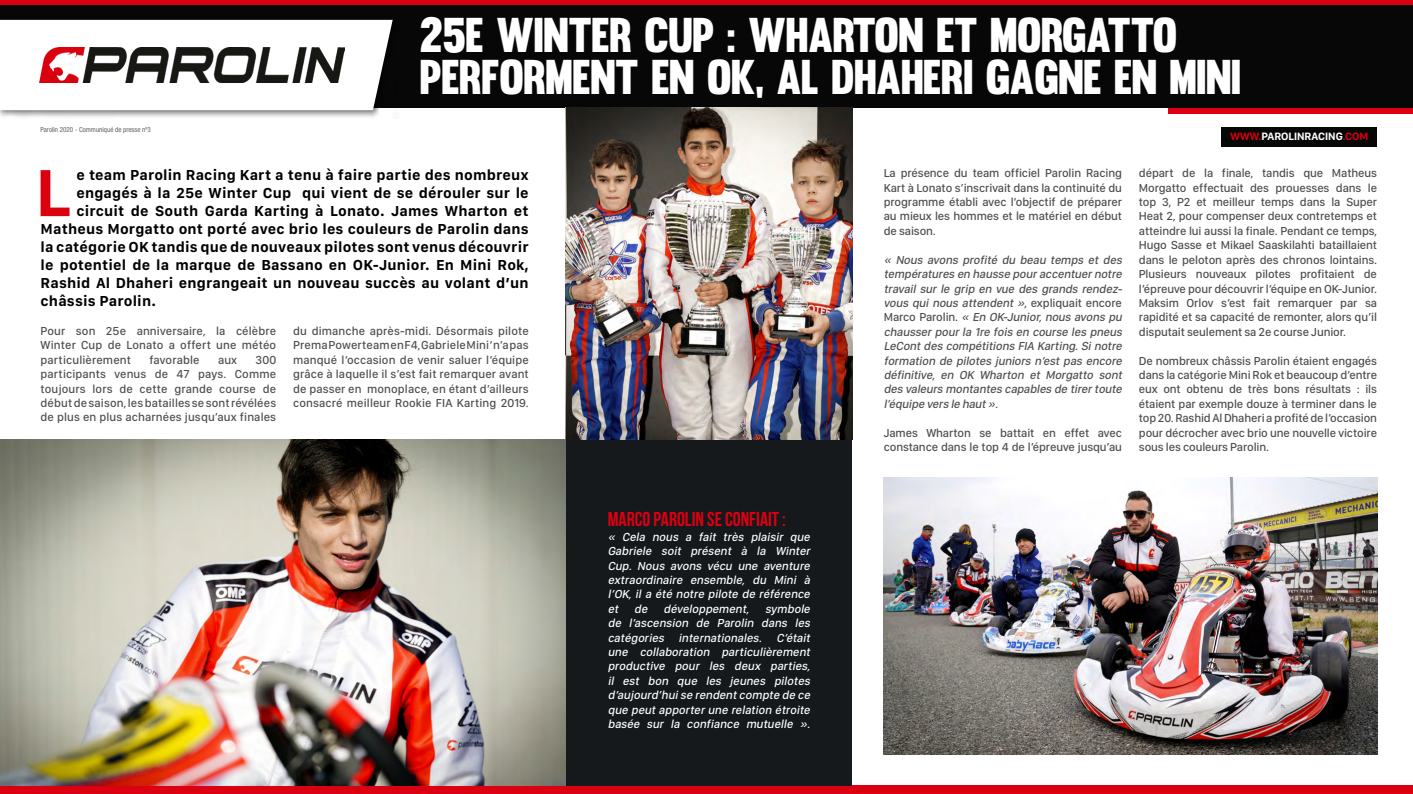
<style>
.page{position:relative;width:1413px;height:794px;background:#fff}
.page>*{position:absolute;margin:0;border:0;box-sizing:border-box;transform-origin:0 0}
.t1{font:700 69px "San Francisco Text";color:#da000d}
.t2{font:47.8px/42.1px "Muro";letter-spacing:-.02em;color:#fff}
.t3{font:700 20px "Bebas Neue";color:#da0012}
.t4{font:700 15px "San Francisco Text";letter-spacing:.01em;color:#000}
.t5{font:500 12px/14.4px "San Francisco Display";letter-spacing:-.01em;color:#4e4e4e;text-align:justify}
.t6{font:italic 500 12px/14.4px "San Francisco Display";color:#fff;text-align:justify}
.t7{font:italic 500 12px/14.4px "San Francisco Display";color:#4e4e4e}
.t8{font:500 12px "San Francisco Display";letter-spacing:.01em;color:#4e4e4e}
.t9{font:700 11px "San Francisco Display";color:#fff}
.t10{font:condensed 7px "Helvetica Neue LT Pro";color:#646263}
.s1{color:#da0012}
.s2{font-style:normal}
</style>
<div class="page">
<div style="left:0;top:0;width:1413px;height:6px;background:#da0012"></div>
<div style="left:0;top:785px;width:1413px;height:9px;background:#da0012"></div>
<div style="left:1168px;top:107px;width:245px;height:6px;background:#da0012"></div>
<div style="left:0;top:5px;width:1413px;height:102px;background:#070707"></div>
<div style="left:0;top:16px;width:400px;height:102px;background:#000;opacity:.57"></div>
<div style="left:0;top:20px;width:393px;height:90px;background:#fff"></div>
<div style="left:1222px;top:127px;width:155px;height:20px;background:#070707"></div>
<div style="left:566px;top:439px;width:286px;height:346px;background:#15191c"></div>
<img style="left:566px;top:107px;width:286px;height:332px">
<img style="left:39px;top:48px;width:305px;height:34px">
<img style="left:884px;top:477px;width:493px;height:278px">
<img style="left:0;top:439px;width:566px;height:346px">
<p class="t10" style="left:41px;top:125px;width:112px">Parolin 2020 - Communiqué de presse nº3</p>
<h2 class="t2" style="left:420px;top:14px;width:823px">25E WINTER CUP : WHARTON ET MORGATTO<br>PERFORMENT EN OK, AL DHAHERI GAGNE EN MINI</h2>
<p class="t9" style="left:1230px;top:130px;width:139px"><span class="s1">WWW.</span>PAROLINRACING<span class="s1">.COM</span></p>
<h1 class="t1" style="left:35px;top:150px;width:38px">L</h1>
<p class="t4" style="left:76px;top:166px;width:454px">e team Parolin Racing Kart a tenu à faire partie des nombreux</p>
<p class="t4" style="left:76px;top:184px;width:454px">engagés à la 25e Winter Cup qui vient de se dérouler sur le</p>
<p class="t4" style="left:76px;top:202px;width:454px">circuit de South Garda Karting à Lonato. James Wharton et</p>
<p class="t4" style="left:41px;top:220px;width:490px">Matheus Morgatto ont porté avec brio les couleurs de Parolin dans</p>
<p class="t4" style="left:41px;top:238px;width:490px">la catégorie OK tandis que de nouveaux pilotes sont venus découvrir</p>
<p class="t4" style="left:41px;top:256px;width:490px">le potentiel de la marque de Bassano en OK-Junior. En Mini Rok,</p>
<p class="t4" style="left:41px;top:274px;width:490px">Rashid Al Dhaheri engrangeait un nouveau succès au volant d’un</p>
<p class="t4" style="left:41px;top:292px;width:117px">châssis Parolin.</p>
<p class="t5" style="left:41px;top:325px;width:237px">Pour son 25e anniversaire, la célèbre Winter Cup de Lonato a offert une météo particulièrement</p>
<p class="t8" style="left:149px;top:352px;width:52px">favorable</p>
<p class="t5" style="left:218px;top:353px;width:21px">aux</p>
<p class="t5" style="left:41px;top:353px;width:237px;text-indent:215px">300 participants venus de 47 pays. Comme toujours lors de cette grande course de début de saison, les batailles se sont révélées de plus en plus acharnées jusqu’aux finales</p>
<p class="t5" style="left:293px;top:325px;width:237px">du dimanche après-midi. Désormais pilote Prema Powerteam en F4, Gabriele Mini‘ n’a pas manqué l’occasion de venir saluer l’équipe grâce à laquelle il s’est fait remarquer avant de passer en monoplace, en étant d’ailleurs consacré meilleur Rookie FIA Karting 2019.</p>
<h3 class="t3" style="left:608px;top:508px;width:180px">MARCO PAROLIN SE CONFIAIT:</h3>
<p class="t6" style="left:608px;top:530px;width:207px">« Cela nous a fait très plaisir que Gabriele soit présent à la Winter Cup. Nous avons vécu une aventure extraordinaire ensemble, du Mini à l’OK, il a été notre pilote de référence et de développement, symbole de l’ascension de Parolin dans les catégories internationales. C’était une collaboration particulièrement productive pour les deux parties, il est bon que les jeunes pilotes d’aujourd’huise rendentcompte de ce que peutapporterune relation étroite basée sur la confiance mutuelle ».</p>
<p class="t5" style="left:884px;top:167px;width:240px">La présence du team officiel Parolin Racing Kart à Lonato s’inscrivait dans la continuité du programme établi avec l’objectif de préparer au mieux les hommes et le matériel en début de saison.</p>
<p class="t7" style="left:884px;top:253px;width:243px">« Nous avons profité du beau temps et des températures en hausse pouraccentuernotre travail sur le grip en vue des grands rendez&shy;vous qui nous attendent »<span class="s2">, ex p l i q u a i t e n c o re M a r c o P a r o l i n .</span> « En OK-Junior,nous avons pu chausserpourla 1re fois en course les pneus LeContdes compétitions FIA Karting.Sinotre formation de pilotes juniors n’est pas encore définitive, en OK Wharton et Morgatto sont des valeurs montantes capables de tirertoute l’équipe vers le haut».</p>
<p class="t5" style="left:884px;top:426px;width:240px">James Wharton se battait en effet avec constance dans le top 4 de l’épreuve jusqu’au</p>
<p class="t5" style="left:1139px;top:167px;width:240px">départ de la finale, tandis que Matheus Morgatto effectuait des prouesses dans le top 3, P2 et meilleur temps dans la Super Heat 2, pour compenser deux contretemps et atteindre lui aussi la finale. Pendant ce temps, Hugo Sasse et Mikael Saaskilahti bataillaient dans le peloton après des chronos lointains.<br>Plusieurs nouveaux pilotes profitaient de l’épreuve pour découvrir l’équipe en OK-Junior.<br>Maksim Orlov s’est fait remarquer par sa rapidité et sa capacité de remonter, alors qu’il disputait seulement sa 2e course Junior.</p>
<p class="t5" style="left:1139px;top:354px;width:240px">De nombreux châssis Parolin étaient engagés dans la catégorie Mini Rok et beaucoup d’entre eux ont obtenu de très bons résultats : ils étaient par exemple douze à terminer dans le top 20. Rashid Al Dhaheri a profité de l’occasion pour décrocher avec brio une nouvelle victoire sous les couleurs Parolin.</p>
</div>
